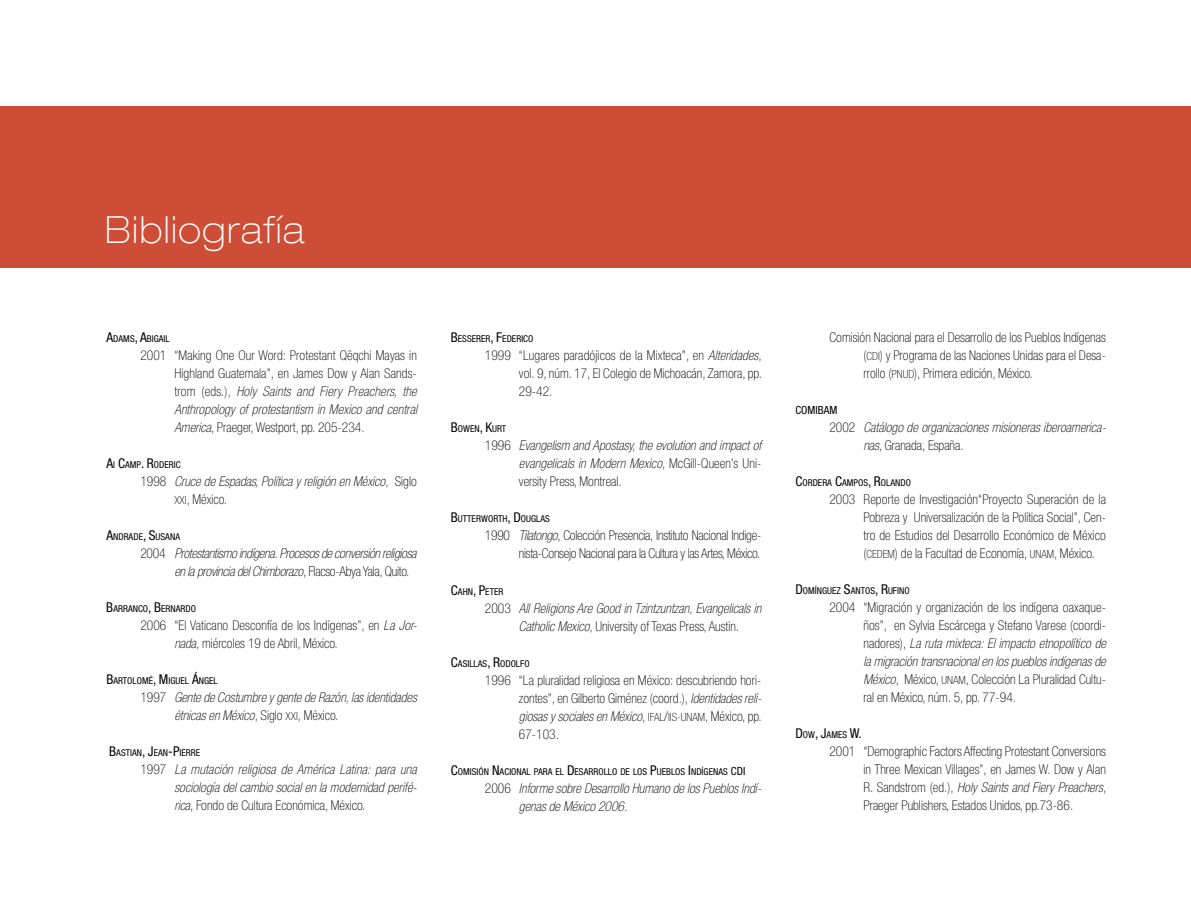
<style>
.page{position:relative;width:1191px;height:915px;background:#fff}
.page>*{position:absolute;margin:0;border:0;box-sizing:border-box;transform-origin:0 0}
.t1{font:100 expanded 37.5px "Helvetica Neue";letter-spacing:.04em;color:#fff;scale:.95 1}
.t2{font:100 condensed 13.5px/18px "Helvetica Neue";color:#000;text-align:justify}
.t3{font:italic 100 condensed 13.5px/18px "Helvetica Neue";color:#000}
.t4{font:100 condensed 13.5px/18px "Helvetica Neue";letter-spacing:-.02em;color:#000;text-align:right}
.t5{font:italic 100 condensed 13.5px/18px "Helvetica Neue";letter-spacing:-.02em;color:#000}
.t6{font:condensed 11.25px "Helvetica Neue";color:#000}
.t7{font:condensed 9.45px "Helvetica Neue";letter-spacing:.005em;color:#000}
.s1{font-size:13.5px}
.s2{font-style:italic}
.s3{font-style:normal}
.s4{font-style:normal;font-size:11.25px}
.s5{font-size:11.25px}
</style>
<div class="page">
<div style="left:0;top:107px;width:1191px;height:161px;background:#ce4d36"></div>
<h1 class="t1" style="left:105px;top:207px;width:211px">Bibliografía</h1>
<p class="t7" style="left:106px;top:333px;width:65px"><span class="s1">A</span>DAMS<span class="s1">, A</span>BIGAIL</p>
<p class="t2" style="left:174px;top:346px;width:244px;text-indent:-34px">2001 “Making One Our Word: Protestant Qëqchi Mayas in Highland Guatemala”, en James Dow y Alan Sands&shy;trom (eds.), <span class="s2">Holy Saints and Fiery Preachers, the Anthropology of protestantism in Mexico and central America</span>, Praeger, Westport, pp. 205-234.</p>
<p class="t7" style="left:106px;top:459px;width:75px"><span class="s1">A</span>I <span class="s1">C</span>AMP<span class="s1">. R</span>ODERIC</p>
<p class="t3" style="left:174px;top:472px;width:244px;text-indent:-34px"><span class="s3">1998</span> Cruce de Espadas, Política y religión en México<span class="s3">, Siglo<br></span><span class="s4">XXI</span><span class="s3">, México.</span></p>
<p class="t7" style="left:106px;top:531px;width:75px"><span class="s1">A</span>NDRADE<span class="s1">, S</span>USANA</p>
<p class="t5" style="left:174px;top:544px;width:244px;text-indent:-34px"><span class="s3">2004</span> Protestantismo indígena. Procesos de conversión religiosa en la provincia del Chimborazo<span class="s3">, Flacso-Abya Yala, Quito.</span></p>
<p class="t7" style="left:106px;top:603px;width:13px"><span class="s1">B</span>ARRA</p>
<p class="t7" style="left:133px;top:603px;width:65px">NCO<span class="s1">, B</span>ERNARDO</p>
<p class="t2" style="left:174px;top:616px;width:244px;text-indent:-34px">2006 “El Vaticano Desconfía de los Indígenas”, en <span class="s2">La Jor&shy;nada</span>, miércoles 19 de Abril, México.</p>
<p class="t7" style="left:106px;top:675px;width:113px"><span class="s1">B</span>ARTOLOMÉ<span class="s1">, M</span> IGUEL <span class="s1">Á</span>NGEL</p>
<p class="t3" style="left:174px;top:688px;width:244px;text-indent:-34px"><span class="s3">1997</span> Gente de Costumbre y gente de Razón, las identidades étnicas en México<span class="s3">, Siglo</span> <span class="s4">XXI</span><span class="s3">, México.</span></p>
<p class="t7" style="left:109px;top:747px;width:92px"><span class="s1">B</span>ASTIAN<span class="s1">, J</span>EAN<span class="s1">-P</span>IERRE</p>
<p class="t3" style="left:174px;top:760px;width:244px;text-align:justify;text-indent:-34px"><span class="s3">1997</span> La mutación religiosa de América Latina: para una sociología del cambio social en la modernidad perifé&shy;rica<span class="s3">, Fondo de Cultura Económica, México.</span></p>
<p class="t7" style="left:451px;top:333px;width:84px"><span class="s1">B</span>ESSERER<span class="s1">, F</span>EDERICO</p>
<p class="t2" style="left:519px;top:346px;width:244px;text-indent:-34px">1999 “Lugares paradójicos de la Mixteca”, en <span class="s2">Alteridades</span>, vol. 9, núm. 17, El Colegio de Michoacán, Zamora, pp.<br>29-42.</p>
<p class="t7" style="left:451px;top:423px;width:57px"><span class="s1">B</span>OWEN<span class="s1">, K</span>URT</p>
<p class="t3" style="left:519px;top:436px;width:244px;text-align:justify;text-indent:-34px"><span class="s3">1996</span> Evangelism and Apostasy, the evolution and impact of evangelicals in Modern Mexico<span class="s3">, McGill-Queen’s Uni&shy;versity Press, Montreal.</span></p>
<p class="t7" style="left:451px;top:513px;width:101px"><span class="s1">B</span>UTTERWORTH<span class="s1">, D</span> OUGLAS</p>
<p class="t4" style="left:485px;top:526px;width:278px">1990 <span class="s2">Tilatongo</span>, Colección Presencia, Instituto Nacional Indige&shy;nista-Consejo Nacional para la Cultura y las Artes, México.</p>
<p class="t7" style="left:451px;top:585px;width:53px"><span class="s1">C</span>AHN<span class="s1">, P</span>ETER</p>
<p class="t3" style="left:519px;top:598px;width:244px;text-indent:-34px"><span class="s3">2003</span> All Religions Are Good in Tzintzuntzan, Evangelicals in<br>Catholic Mexico<span class="s3">, University of Texas Press, Austin.</span></p>
<p class="t7" style="left:451px;top:657px;width:80px"><span class="s1">C</span>ASILLAS<span class="s1">, R</span>ODOLFO</p>
<p class="t2" style="left:519px;top:670px;width:244px;text-indent:-34px">1996 “La pluralidad religiosa en México: descubriendo hori&shy;zontes”, en Gilberto Giménez (coord.), <span class="s2">Identidades reli&shy;giosas y sociales en México</span>, <span class="s5">IFAL</span>/<span class="s5">IIS-UNAM</span>, México, pp.<br>67-103.</p>
<p class="t7" style="left:451px;top:765px;width:93px"><span class="s1">C</span>OMISIÓN <span class="s1">N</span>ACIONAL PARA</p>
<p class="t7" style="left:555px;top:765px;width:186px">EL <span class="s1">D</span> ESARROLLO DE LOS <span class="s1">P</span>UEBLOS <span class="s1">I</span> NDÍGENAS <span class="s5">CDI</span></p>
<p class="t3" style="left:519px;top:778px;width:244px;text-indent:-34px"><span class="s3">2006</span> Informe sobre Desarrollo Humano de los Pueblos Indí&shy;genas de México 2006.</p>
<p class="t2" style="left:863px;top:327px;width:244px;text-indent:-34px">Comisión Nacional para el Desarrollo de los Pueblos Indígenas (<span class="s5">CDI</span>) y Programa de las Naciones Unidas para el Desa&shy;rrollo (<span class="s5">PNUD</span>), Primera edición, México.</p>
<p class="t6" style="left:795px;top:403px;width:13px">COMIB</p>
<p class="t6" style="left:823px;top:403px;width:14px">AM</p>
<p class="t3" style="left:863px;top:417px;width:244px;text-indent:-34px"><span class="s3">2002</span> Catálogo de organizaciones misioneras iberoamerica&shy;nas<span class="s3">, Granada, España.</span></p>
<p class="t7" style="left:795px;top:476px;width:117px"><span class="s1">C</span>ORDERA <span class="s1">C</span>AMPOS<span class="s1">, R</span>OLANDO</p>
<p class="t2" style="left:863px;top:489px;width:244px;text-indent:-34px">2003 Reporte de Investigación“Proyecto Superación de la Pobreza y Universalización de la Política Social”, Cen&shy;tro de Estudios del Desarrollo Económico de México (<span class="s5">CEDEM</span>) de la Facultad de Economía, <span class="s5">UNAM</span>, México.</p>
<p class="t7" style="left:795px;top:584px;width:116px"><span class="s1">D</span>OMÍNGUEZ <span class="s1">S</span>ANTOS<span class="s1">, R</span>UFINO</p>
<p class="t2" style="left:863px;top:597px;width:244px;text-indent:-34px">2004 “Migración y organización de los indígena oaxaque&shy;ños”, en Sylvia Escárcega y Stefano Varese (coordi&shy;nadores), <span class="s2">La ruta mixteca: El impacto etnopolítico de la migración transnacional en los pueblos indígenas de México</span>, México, <span class="s5">UNAM</span>, Colección La Pluralidad Cultu&shy;ral en México, núm. 5, pp. 77-94.</p>
<p class="t7" style="left:795px;top:728px;width:68px"><span class="s1">D</span> OW<span class="s1">, J</span>AMES <span class="s1">W.</span></p>
<p class="t2" style="left:863px;top:741px;width:244px;text-indent:-34px">2001 “Demographic Factors Affecting Protestant Conversions in Three Mexican Villages”, en James W. Dow y Alan R. Sandstrom (ed.), <span class="s2">Holy Saints and Fiery Preachers</span>, Praeger Publishers, Estados Unidos, pp.73-86.</p>
</div>
